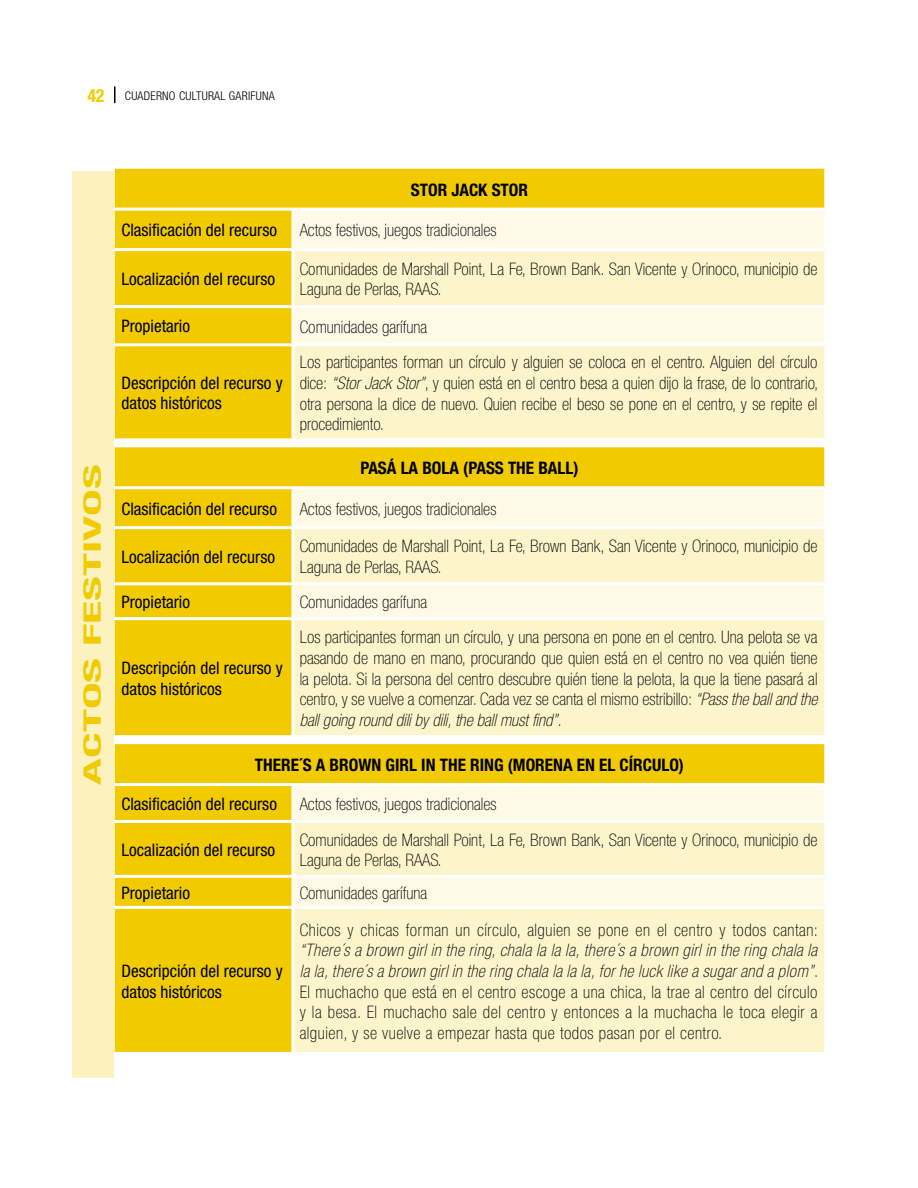
<style>
.page{position:relative;width:918px;height:1188px;background:#fff}
.page>*{position:absolute;margin:0;border:0;box-sizing:border-box;transform-origin:0 0}
.t1{font:700 condensed 24px "Helvetica Neue";color:#f1cb00;scale:2 1}
.t2{font:100 condensed 17.25px/20.7px "Helvetica Neue";color:#000}
.t3{font:condensed 17.25px/20.7px "Helvetica Neue";color:#000}
.t4{font:700 condensed 17.25px "Helvetica Neue";color:#000}
.t5{font:100 condensed 17.25px "Helvetica Neue";letter-spacing:.03em;color:#000}
.t6{font:300 condensed 12px "Helvetica Neue";letter-spacing:.02em;color:#000}
.s1{font-weight:700;font-size:18px;color:#f1cb00}
.s2{font-style:italic}
</style>
<div class="page">
<svg style="left:114px;top:86px;width:2px;height:17px"></svg>
<div style="left:115px;top:169px;width:709px;height:269px;background:#f1cb00"></div>
<div style="left:294px;top:211px;width:530px;height:37px;background:#fefae6"></div>
<svg style="left:294px;top:251px;width:530px;height:187px;background:#fcf5d1"></svg>
<hr style="left:115px;top:248px;width:178px;height:3px;background:#fff">
<hr style="left:293px;top:248px;width:531px;height:3px;background:#fff">
<hr style="left:115px;top:305px;width:178px;height:3px;background:#fff">
<hr style="left:293px;top:305px;width:531px;height:3px;background:#fff">
<hr style="left:115px;top:343px;width:178px;height:3px;background:#fff">
<hr style="left:293px;top:343px;width:531px;height:3px;background:#fff">
<hr style="left:291px;top:211px;width:3px;height:37px;background:#fff">
<hr style="left:291px;top:251px;width:3px;height:54px;background:#fff">
<hr style="left:291px;top:308px;width:3px;height:35px;background:#fff">
<hr style="left:291px;top:346px;width:3px;height:92px;background:#fff">
<hr style="left:115px;top:208px;width:178px;height:3px;background:#fff">
<hr style="left:293px;top:208px;width:531px;height:3px;background:#fff">
<div style="left:115px;top:447px;width:709px;height:288px;background:#f1cb00"></div>
<div style="left:294px;top:489px;width:530px;height:37px;background:#fefae6"></div>
<svg style="left:294px;top:529px;width:530px;height:206px;background:#fcf5d0"></svg>
<hr style="left:115px;top:526px;width:178px;height:3px;background:#fff">
<hr style="left:293px;top:526px;width:531px;height:3px;background:#fff">
<hr style="left:115px;top:582px;width:178px;height:3px;background:#fff">
<hr style="left:293px;top:582px;width:531px;height:3px;background:#fff">
<hr style="left:115px;top:617px;width:178px;height:3px;background:#fff">
<hr style="left:293px;top:617px;width:531px;height:3px;background:#fff">
<hr style="left:291px;top:489px;width:3px;height:37px;background:#fff">
<hr style="left:291px;top:529px;width:3px;height:53px;background:#fff">
<hr style="left:291px;top:585px;width:3px;height:32px;background:#fff">
<hr style="left:291px;top:620px;width:3px;height:115px;background:#fff">
<hr style="left:115px;top:486px;width:178px;height:3px;background:#fff">
<hr style="left:293px;top:486px;width:531px;height:3px;background:#fff">
<div style="left:115px;top:744px;width:709px;height:308px;background:#f1cb00"></div>
<div style="left:294px;top:786px;width:530px;height:34px;background:#fefae6"></div>
<svg style="left:294px;top:823px;width:530px;height:229px;background:#fcf5cf"></svg>
<hr style="left:115px;top:820px;width:178px;height:3px;background:#fff">
<hr style="left:293px;top:820px;width:531px;height:3px;background:#fff">
<hr style="left:115px;top:875px;width:178px;height:3px;background:#fff">
<hr style="left:293px;top:875px;width:531px;height:3px;background:#fff">
<hr style="left:115px;top:906px;width:178px;height:3px;background:#fff">
<hr style="left:293px;top:906px;width:531px;height:3px;background:#fff">
<hr style="left:291px;top:786px;width:3px;height:34px;background:#fff">
<hr style="left:291px;top:823px;width:3px;height:52px;background:#fff">
<hr style="left:291px;top:878px;width:3px;height:28px;background:#fff">
<hr style="left:291px;top:909px;width:3px;height:143px;background:#fff">
<hr style="left:115px;top:783px;width:178px;height:3px;background:#fff">
<hr style="left:293px;top:783px;width:531px;height:3px;background:#fff">
<div style="left:73px;top:171px;width:41px;height:907px;background:#fbf2bf"></div>
<p class="t6" style="left:87px;top:89px;width:189px"><span class="s1">42</span> CUADERNO CULTURAL GARIFUNA</p>
<p class="t4" style="left:411px;top:179px;width:19px">STOR</p>
<p class="t4" style="left:451px;top:179px;width:60px">JAC K STOR</p>
<h1 class="t1" style="left:78px;top:785px;width:162px;rotate:-90deg">ACTOS FESTIVOS</h1>
<p class="t3" style="left:122px;top:220px;width:157px">Clasificación del recurso</p>
<p class="t2" style="left:300px;top:220px;width:198px">Actos festivos, juegos tradicionales</p>
<p class="t3" style="left:122px;top:268px;width:155px">Localización del recurso</p>
<p class="t2" style="left:300px;top:258px;width:519px">Comunidades de Marshall Point, La Fe, Brown Bank. San Vicente y Orinoco, municipio de<br>Laguna de Perlas, RAAS.</p>
<p class="t3" style="left:122px;top:316px;width:70px">Propietario</p>
<p class="t2" style="left:300px;top:316px;width:129px">Comunidades garífuna</p>
<p class="t3" style="left:122px;top:372px;width:163px">Descripción del recurso y datos históricos</p>
<p class="t2" style="left:300px;top:352px;width:520px;text-align:justify">Los participantes forman un círculo y alguien se coloca en el centro. Alguien del círculo dice: <span class="s2">“Stor Jack Stor”</span>, y quien está en el centro besa a quien dijo la frase, de lo contrario, otra persona la dice de nuevo. Quien recibe el beso se pone en el centro, y se repite el procedimiento.</p>
<p class="t4" style="left:360px;top:458px;width:72px">PASÁ LA BOLA</p>
<p class="t4" style="left:463px;top:458px;width:24px">(PASS</p>
<p class="t4" style="left:508px;top:458px;width:10px">THE</p>
<p class="t4" style="left:538px;top:458px;width:42px">BALL)</p>
<p class="t3" style="left:121px;top:498px;width:157px">Clasificación del recurso</p>
<p class="t2" style="left:300px;top:498px;width:198px">Actos festivos, juegos tradicionales</p>
<p class="t3" style="left:121px;top:546px;width:155px">Localización del recurso</p>
<p class="t2" style="left:300px;top:536px;width:519px">Comunidades de Marshall Point, La Fe, Brown Bank, San Vicente y Orinoco, municipio de<br>Laguna de Perlas, RAAS.</p>
<p class="t3" style="left:121px;top:591px;width:70px">Propietario</p>
<p class="t2" style="left:300px;top:592px;width:129px">Comunidades garífuna</p>
<p class="t3" style="left:121px;top:658px;width:163px">Descripción del recurso y datos históricos</p>
<p class="t2" style="left:300px;top:627px;width:519px;text-align:justify">Los participantes forman un círculo, y una persona en pone en el centro. Una pelota se va pasando de mano en mano, procurando que quien está en el centro no vea quién tiene la pelota. Si la persona del centro descubre quién tiene la pelota, la que la tiene pasará al centro, y se vuelve a comenzar. Cada vez se canta el mismo estribillo: <span class="s2">“Pass the ball and the ball going round dili by dili, the ball must find”.</span></p>
<p class="t4" style="left:255px;top:754px;width:18px">THERE</p>
<p class="t4" style="left:299px;top:754px;width:52px">´S A BROWN</p>
<p class="t4" style="left:386px;top:754px;width:64px">GIRL INTHE</p>
<p class="t4" style="left:470px;top:754px;width:66px">RING (MORENA</p>
<p class="t4" style="left:577px;top:754px;width:53px">ENELCÍRCULO</p>
<p class="t4" style="left:679px;top:754px;width:7px">)</p>
<p class="t3" style="left:121px;top:793px;width:157px">Clasificación del recurso</p>
<p class="t2" style="left:300px;top:793px;width:198px">Actos festivos, juegos tradicionales</p>
<p class="t3" style="left:121px;top:839px;width:155px">Localización del recurso</p>
<p class="t2" style="left:300px;top:829px;width:519px">Comunidades de Marshall Point, La Fe, Brown Bank, San Vicente y Orinoco, municipio de<br>Laguna de Perlas, RAAS.</p>
<p class="t3" style="left:121px;top:882px;width:70px">Propietario</p>
<p class="t2" style="left:300px;top:882px;width:129px">Comunidades garífuna</p>
<p class="t3" style="left:121px;top:960px;width:163px">Descripción del recurso y datos históricos</p>
<p class="t5" style="left:300px;top:920px;width:520px">Chicos y chicas forman un círculo, alguien se pone en el centro y todos cantan:</p>
<p class="t2" style="left:300px;top:940px;width:520px;text-align:justify"><span class="s2">“There´s a brown girl in the ring, chala la la la, there´s a brown girl in the ring chala la la la, there´s a brown girl in the ring chala la la la, for he luck like a sugar and a plom”</span>.<br>El muchacho que está en el centro escoge a una chica, la trae al centro del círculo y la besa. El muchacho sale del centro y entonces a la muchacha le toca elegir a alguien, y se vuelve a empezar hasta que todos pasan por el centro.</p>
</div>
